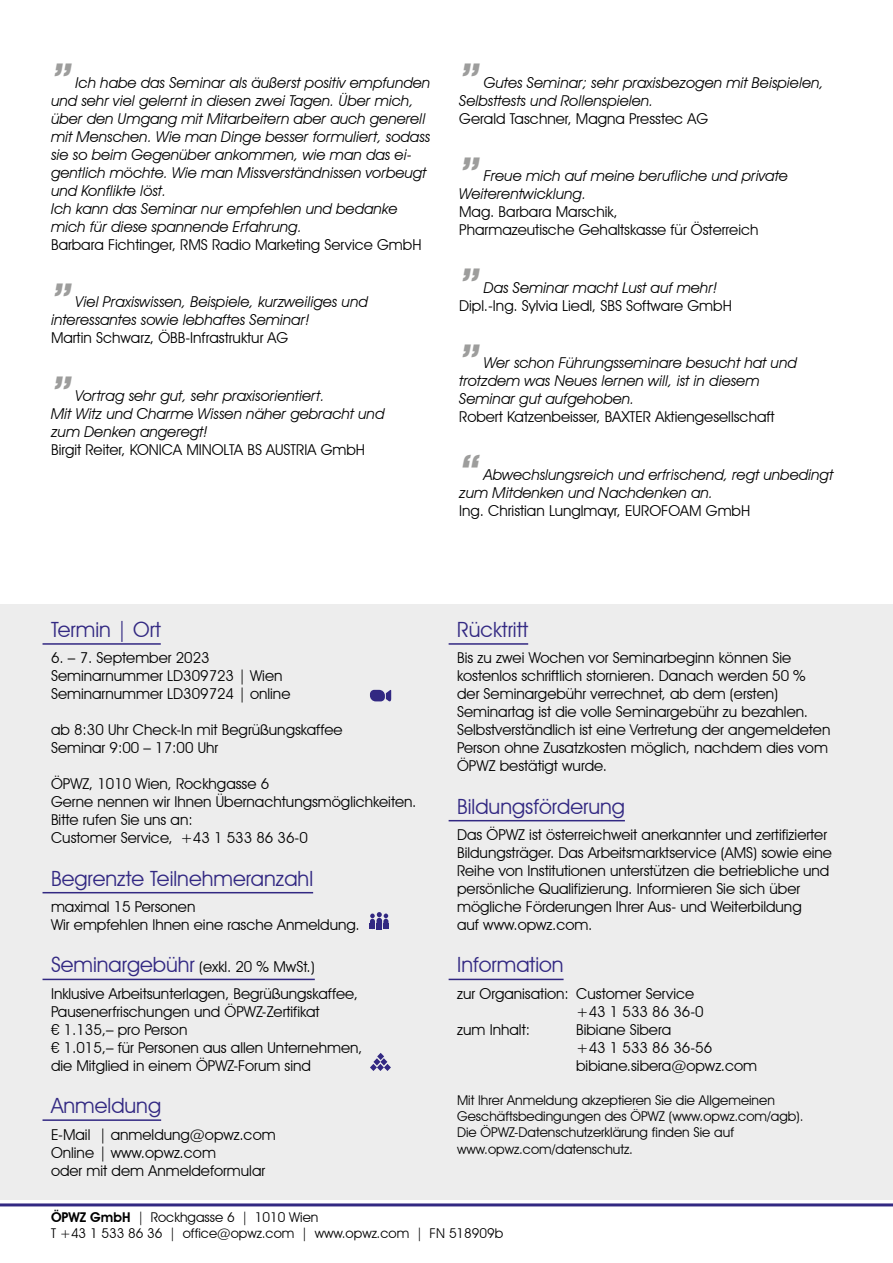
<style>
.page{position:relative;width:893px;height:1263px;background:#fff}
.page>*{position:absolute;margin:0;border:0;box-sizing:border-box;transform-origin:0 0}
.t1{font:italic 600 48px "Avant Garde IT Cby BT";color:#9d9d9c}
.t2{font:21px "Avant Garde IT Cby BT";color:#322882}
.t3{font:15px/18px "Avant Garde IT Cby BT";color:#000}
.t4{font:italic 15px/18px "Avant Garde IT Cby BT";color:#000}
.t5{font:13.5px/16.2px "Avant Garde IT Cby BT";color:#000}
.s1{font-size:21px;color:#322882}
.s2{font-weight:600}
</style>
<div class="page">
<hr style="left:0;top:1203px;width:893px;height:3px;background:#322882">
<div style="left:0;top:604px;width:893px;height:595px;background:#ededed"></div>
<hr style="left:43px;top:643px;width:118px;height:2px;background:#322882">
<hr style="left:43px;top:892px;width:270px;height:1px;background:#322882">
<hr style="left:43px;top:979px;width:272px;height:1px;background:#322882">
<hr style="left:43px;top:1119px;width:118px;height:2px;background:#322882">
<hr style="left:449px;top:643px;width:79px;height:2px;background:#322882">
<hr style="left:449px;top:820px;width:176px;height:1px;background:#322882">
<hr style="left:449px;top:979px;width:115px;height:1px;background:#322882">
<svg style="left:370px;top:690px;width:21px;height:12px"></svg>
<svg style="left:370px;top:912px;width:18px;height:17px"></svg>
<svg style="left:370px;top:1053px;width:21px;height:18px"></svg>
<h1 class="t1" style="left:51px;top:52px;width:22px">”</h1>
<p class="t4" style="left:51px;top:73px;width:381px;text-indent:25px">Ich habe das Seminar als äußerst positiv empfunden und sehr viel gelernt in diesen zwei Tagen. Über mich, über den Umgang mit Mitarbeitern aber auch generell mit Menschen. Wie man Dinge besser formuliert, sodass sie so beim Gegenüber ankommen, wie man das ei&shy;gentlich möchte. Wie man Missverständnissen vorbeugt und Konflikte löst.<br>Ich kann das Seminar nur empfehlen und bedanke mich für diese spannende Erfahrung.</p>
<p class="t3" style="left:51px;top:235px;width:372px">Barbara Fichtinger, RMS Radio Marketing Service GmbH</p>
<h1 class="t1" style="left:51px;top:272px;width:22px">”</h1>
<p class="t4" style="left:51px;top:293px;width:318px;text-indent:25px">Viel Praxiswissen, Beispiele, kurzweiliges und interessantes sowie lebhaftes Seminar!</p>
<p class="t3" style="left:51px;top:329px;width:239px">Martin Schwarz, ÖBB-Infrastruktur AG</p>
<h1 class="t1" style="left:51px;top:365px;width:22px">”</h1>
<p class="t4" style="left:51px;top:386px;width:335px;text-indent:25px">Vortrag sehr gut, sehr praxisorientiert.<br>Mit Witz und Charme Wissen näher gebracht und zum Denken angeregt!</p>
<p class="t3" style="left:51px;top:440px;width:315px">Birgit Reiter, KONICA MINOLTA BS AUSTRIA GmbH</p>
<h1 class="t1" style="left:459px;top:52px;width:22px">”</h1>
<p class="t4" style="left:459px;top:73px;width:366px;text-indent:25px">Gutes Seminar; sehr praxisbezogen mit Beispielen,<br>Selbsttests und Rollenspielen.</p>
<p class="t3" style="left:459px;top:109px;width:251px">Gerald Taschner, Magna Presstec AG</p>
<h1 class="t1" style="left:459px;top:146px;width:22px">”</h1>
<p class="t4" style="left:459px;top:167px;width:330px;text-indent:25px">Freue mich auf meine berufliche und private<br>Weiterentwicklung.</p>
<p class="t3" style="left:459px;top:203px;width:301px">Mag. Barbara Marschik,<br>Pharmazeutische Gehaltskasse für Österreich</p>
<h1 class="t1" style="left:459px;top:257px;width:22px">”</h1>
<p class="t4" style="left:484px;top:278px;width:235px">Das Seminar macht Lust auf mehr!</p>
<p class="t3" style="left:459px;top:296px;width:274px">Dipl.-Ing. Sylvia Liedl, SBS Software GmbH</p>
<h1 class="t1" style="left:459px;top:333px;width:22px">”</h1>
<p class="t4" style="left:459px;top:354px;width:339px;text-indent:25px">Wer schon Führungsseminare besucht hat und trotzdem was Neues lernen will, ist in diesem<br>Seminar gut aufgehoben.</p>
<p class="t3" style="left:459px;top:408px;width:317px">Robert Katzenbeisser, BAXTER Aktiengesellschaft</p>
<h1 class="t1" style="left:459px;top:445px;width:22px">“</h1>
<p class="t4" style="left:459px;top:465px;width:375px;text-indent:25px">Abwechslungsreich und erfrischend, regt unbedingt zum Mitdenken und Nachdenken an.</p>
<p class="t3" style="left:459px;top:501px;width:292px">Ing. Christian Lunglmayr, EUROFOAM GmbH</p>
<h2 class="t2" style="left:51px;top:617px;width:111px">Termin | Ort</h2>
<p class="t3" style="left:51px;top:649px;width:241px">6. – 7. September 2023<br>Seminarnummer LD309723 | Wien<br>Seminarnummer LD309724 | online</p>
<p class="t3" style="left:51px;top:721px;width:293px">ab 8:30 Uhr Check-In mit Begrüßungskaffee<br>Seminar 9:00 – 17:00 Uhr</p>
<p class="t3" style="left:51px;top:775px;width:367px">ÖPWZ, 1010 Wien, Rockhgasse 6<br>Gerne nennen wir Ihnen Übernachtungsmöglichkeiten.<br>Bitte rufen Sie uns an:<br>Customer Service, +43 1 533 86 36-0</p>
<h2 class="t2" style="left:51px;top:865px;width:264px">Begrenzte Teilnehmeranzahl</h2>
<p class="t3" style="left:51px;top:898px;width:310px">maximal 15 Personen<br>Wir empfehlen Ihnen eine rasche Anmeldung.</p>
<p class="t3" style="left:51px;top:953px;width:308px;line-height:26.5px"><span class="s1">Seminargebühr</span> (exkl. 20 % MwSt.)<br>Inklusive Arbeitsunterlagen, Begrüßungskaffee,</p>
<p class="t3" style="left:51px;top:1002px;width:313px">Pausenerfrischungen und ÖPWZ-Zertifikat<br>€ 1.135,– pro Person<br>€ 1.015,– für Personen aus allen Unternehmen, die Mitglied in einem ÖPWZ-Forum sind</p>
<h2 class="t2" style="left:51px;top:1093px;width:112px">Anmeldung</h2>
<p class="t3" style="left:51px;top:1125px;width:226px">E-Mail | anmeldung@opwz.com<br>Online | www.opwz.com<br>oder mit dem Anmeldeformular</p>
<h2 class="t2" style="left:457px;top:617px;width:73px">Rücktritt</h2>
<p class="t3" style="left:457px;top:649px;width:375px">Bis zu zwei Wochen vor Seminarbeginn können Sie kostenlos schriftlich stornieren. Danach werden 50 % der Seminargebühr verrechnet, ab dem (ersten)<br>Seminartag ist die volle Seminargebühr zu bezahlen.<br>Selbstverständlich ist eine Vertretung der angemeldeten Person ohne Zusatzkosten möglich, nachdem dies vom ÖPWZ bestätigt wurde.</p>
<h2 class="t2" style="left:457px;top:793px;width:169px">Bildungsförderung</h2>
<p class="t3" style="left:457px;top:826px;width:376px">Das ÖPWZ ist österreichweit anerkannter und zertifizierter Bildungsträger. Das Arbeitsmarktservice (AMS) sowie eine Reihe von Institutionen unterstützen die betriebliche und persönliche Qualifizierung. Informieren Sie sich über mögliche Förderungen Ihrer Aus- und Weiterbildung<br>auf www.opwz.com.</p>
<h2 class="t2" style="left:457px;top:952px;width:108px">Information</h2>
<p class="t3" style="left:457px;top:984px;width:239px">zur Organisation: Customer Service</p>
<p class="t3" style="left:576px;top:1002px;width:129px">+43 1 533 86 36-0</p>
<p class="t3" style="left:457px;top:1020px;width:74px">zum Inhalt:</p>
<p class="t3" style="left:576px;top:1020px;width:183px">Bibiane Sibera<br>+43 1 533 86 36-56 bibiane.sibera@opwz.com</p>
<p class="t5" style="left:457px;top:1092px;width:348px">Mit Ihrer Anmeldung akzeptieren Sie die Allgemeinen Geschäftsbedingungen des ÖPWZ (www.opwz.com/agb).<br>Die ÖPWZ-Datenschutzerklärung finden Sie auf www.opwz.com/datenschutz.</p>
<p class="t5" style="left:51px;top:1209px;width:454px"><span class="s2">ÖPWZ GmbH</span> | Rockhgasse 6 | 1010 Wien<br>T +43 1 533 86 36 | office@opwz.com | www.opwz.com | FN 518909b</p>
</div>
